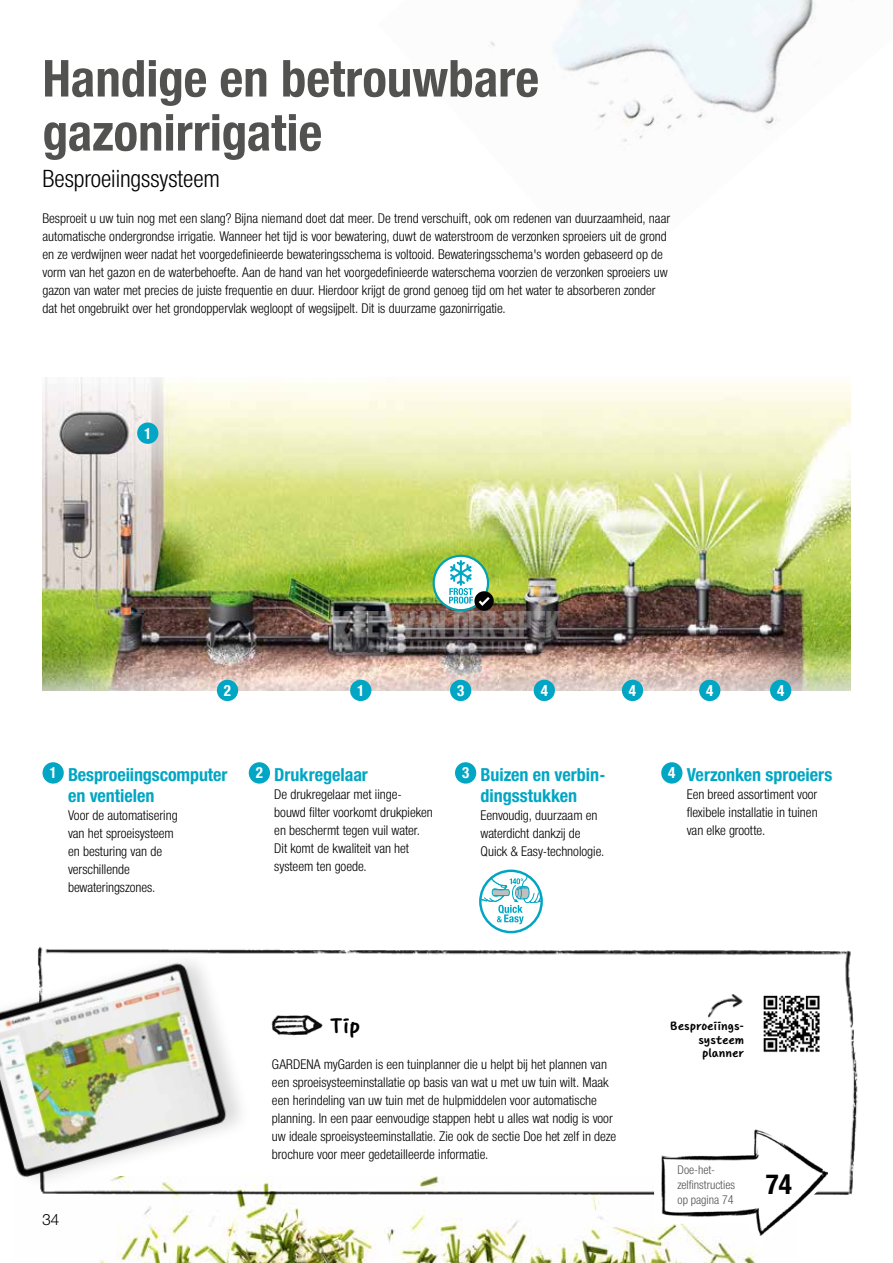
<style>
.page{position:relative;width:893px;height:1263px;background:#fff}
.page>*{position:absolute;margin:0;border:0;box-sizing:border-box;transform-origin:0 0}
.t1{font:700 51px/54px "Gardena Sans Cond";color:#525251}
.t2{font:700 27px "Gardena Sans Cond";color:#000}
.t3{font:24px "Gardena Sans Cond";color:#000}
.t4{font:700 21px "Core Narae Pro";color:#000}
.t5{font:700 18px/21px "Gardena Sans Cond";color:#00a6c4}
.t6{font:700 15px "Gardena Sans Cond";color:#fff}
.t7{font:15px "Gardena Sans";color:#000}
.t8{font:13.5px/18px "Gardena Sans Cond";color:#000}
.t9{font:12px/15px "Gardena Sans Cond";color:#525251}
.t10{font:700 12px/13.5px "Core Narae Pro";color:#000;text-align:right}
.s1{font-size:15px;color:#fff}
</style>
<div class="page">
<img style="left:100px;top:1260px;width:656px;height:3px">
<img style="left:490px;top:0;width:326px;height:142px">
<img style="left:116px;top:907px;width:742px;height:353px">
<img style="left:43px;top:377px;width:807px;height:313px">
<div style="left:450px;top:680px;width:21px;height:21px;background:#00a6c4;border-radius:50%"></div>
<div style="left:217px;top:680px;width:21px;height:21px;background:#00a6c4;border-radius:50%"></div>
<div style="left:534px;top:680px;width:21px;height:21px;background:#00a6c4;border-radius:50%"></div>
<div style="left:137px;top:422px;width:21px;height:22px;background:#00a6c4;border-radius:50%"></div>
<div style="left:350px;top:680px;width:21px;height:21px;background:#00a6c4;border-radius:50%"></div>
<div style="left:622px;top:680px;width:21px;height:21px;background:#00a6c4;border-radius:50%"></div>
<div style="left:699px;top:680px;width:21px;height:21px;background:#00a6c4;border-radius:50%"></div>
<div style="left:770px;top:680px;width:21px;height:21px;background:#00a6c4;border-radius:50%"></div>
<svg style="left:433px;top:555px;width:56px;height:56px"></svg>
<div style="left:433px;top:555px;width:56px;height:56px;border:2px solid #00a2af;border-radius:50%"></div>
<div style="left:474px;top:591px;width:20px;height:20px;background:#000;border-radius:50%"></div>
<svg style="left:479px;top:597px;width:11px;height:9px"></svg>
<svg style="left:449px;top:560px;width:24px;height:44px"></svg>
<div style="left:43px;top:762px;width:21px;height:22px;background:#00a6c4;border-radius:50%"></div>
<div style="left:249px;top:762px;width:21px;height:22px;background:#00a6c4;border-radius:50%"></div>
<div style="left:455px;top:762px;width:21px;height:22px;background:#00a6c4;border-radius:50%"></div>
<div style="left:661px;top:762px;width:21px;height:22px;background:#00a6c4;border-radius:50%"></div>
<svg style="left:480px;top:871px;width:62px;height:61px"></svg>
<svg style="left:480px;top:872px;width:62px;height:52px"></svg>
<div style="left:479px;top:869px;width:64px;height:64px;border:2px solid #00a5c3;border-radius:50%"></div>
<img style="left:288px;top:1011px;width:35px;height:26px">
<svg style="left:654px;top:1118px;width:185px;height:130px"></svg>
<img style="left:662px;top:1130px;width:165px;height:105px">
<img style="left:0;top:925px;width:288px;height:288px">
<img style="left:756px;top:988px;width:70px;height:70px">
<img style="left:334px;top:612px;width:225px;height:39px">
<h1 class="t1" style="left:43px;top:50px;width:498px">Handige en betrouwbare gazonirrigatie</h1>
<h3 class="t3" style="left:43px;top:161px;width:179px">Besproeiingssysteem</h3>
<p class="t8" style="left:43px;top:208px;width:629px">Besproeit u uw tuin nog met een slang? Bijna niemand doet dat meer. De trend verschuift, ook om redenen van duurzaamheid, naar automatische ondergrondse irrigatie. Wanneer het tijd is voor bewatering, duwt de waterstroom de verzonken sproeiers uit de grond en ze verdwijnen weer nadat het voorgedefinieerde bewateringsschema is voltooid. Bewateringsschema's worden gebaseerd op de vorm van het gazon en de waterbehoefte. Aan de hand van het voorgedefinieerde waterschema voorzien de verzonken sproeiers uw gazon van water met precies de juiste frequentie en duur. Hierdoor krijgt de grond genoeg tijd om het water te absorberen zonder dat het ongebruikt over het grondoppervlak wegloopt of wegsijpelt. Dit is duurzame gazonirrigatie.</p>
<p class="t6" style="left:144px;top:423px;width:9px">1</p>
<p class="t6" style="left:224px;top:680px;width:9px">2</p>
<p class="t6" style="left:457px;top:680px;width:9px">3</p>
<p class="t6" style="left:541px;top:680px;width:9px">4</p>
<p class="t6" style="left:357px;top:680px;width:9px">1</p>
<p class="t6" style="left:629px;top:680px;width:9px">4</p>
<p class="t6" style="left:706px;top:680px;width:9px">4</p>
<p class="t6" style="left:777px;top:680px;width:9px">4</p>
<h3 class="t5" style="left:68px;top:763px;width:161px;text-indent:-18px"><span class="s1">1</span> Besproeiingscomputer en ventielen</h3>
<p class="t8" style="left:68px;top:805px;width:111px">Voor de automatisering van het sproeisysteem en besturing van de verschillende bewateringszones.</p>
<h3 class="t5" style="left:256px;top:763px;width:114px"><span class="s1">2</span> Drukregelaar</h3>
<p class="t8" style="left:274px;top:784px;width:160px">De drukregelaar met iinge&shy;bouwd filter voorkomt drukpieken en beschermt tegen vuil water.<br>Dit komt de kwaliteit van het systeem ten goede.</p>
<h3 class="t5" style="left:462px;top:763px;width:145px;text-align:center"><span class="s1">3</span> Buizen en verbin&shy;dingsstukken</h3>
<p class="t8" style="left:480px;top:805px;width:125px">Eenvoudig, duurzaam en waterdicht dankzij de<br>Quick &amp; Easy-technologie.</p>
<p class="t7" style="left:43px;top:1209px;width:18px">34</p>
<h3 class="t4" style="left:330px;top:1010px;width:32px">Tip</h3>
<p class="t8" style="left:272px;top:1054px;width:346px">GARDENA myGarden is een tuinplanner die u helpt bij het plannen van een sproeisysteeminstallatie op basis van wat u met uw tuin wilt. Maak een herindeling van uw tuin met de hulpmiddelen voor automatische planning. In een paar eenvoudige stappen hebt u alles wat nodig is voor uw ideale sproeisysteeminstallatie. Zie ook de sectie Doe het zelf in deze brochure voor meer gedetailleerde informatie.</p>
<h3 class="t5" style="left:668px;top:763px;width:166px"><span class="s1">4</span> Verzonken sproeiers</h3>
<p class="t8" style="left:687px;top:784px;width:132px;text-align:justify">Een breed assortiment voor flexibele installatie in tuinen van elke grootte.</p>
<p class="t10" style="left:670px;top:1019px;width:76px">Besproeiings&shy;systeem planner</p>
<p class="t9" style="left:678px;top:1161px;width:59px">Doe-het&shy;zelfinstructies op pagina 74</p>
<h2 class="t2" style="left:766px;top:1166px;width:27px">74</h2>
</div>
